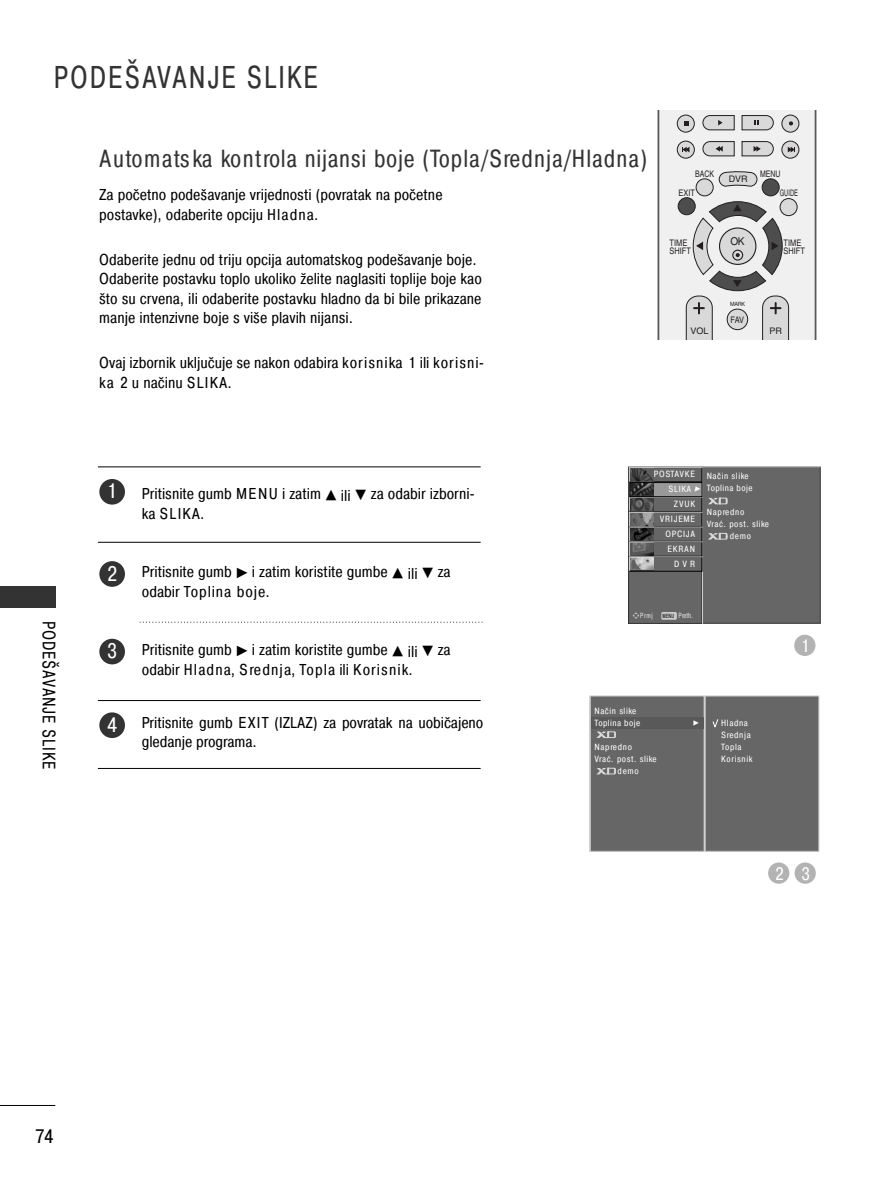
<style>
.page{position:relative;width:893px;height:1191px;background:#fff}
.page>*{position:absolute;margin:0;border:0;box-sizing:border-box;transform-origin:0 0}
.t1{font:31.5px "Pragmatica Cond Cr";letter-spacing:.06em;color:#333;scale:.9 1}
.t2{font:24.75px "Pragmatica Cond Cr";letter-spacing:.045em;color:#333;scale:.95 1}
.t3{font:21px "Pragmatica Cond Cr";color:#fff}
.t4{font:19.5px "Pragmatica Cond Cr";color:#000}
.t5{font:18px "Pragmatica Cond Cr";letter-spacing:.05em;color:#000;scale:.9 1}
.t6{font:18px "Pragmatica Cond Cr";color:#fff}
.t7{font:15.75px/19.5px "Pragmatica Cond Cr";color:#000}
.t8{font:10.8px "Helvetica";color:#231f20;scale:.94 1}
.t9{font:9px/12px "Pragmatica Cond Cr";letter-spacing:.06em;color:#fff}
.t10{font:9px/8.7px "Helvetica";color:#231f20;scale:.83 1}
.t11{font:9px "Pragmatica Cond Cr";letter-spacing:.08em;color:#fff}
.t12{font:9px "Helvetica";color:#231f20}
.t13{font:9px "Helvetica";color:#231f20;scale:.77 1}
.t14{font:9px "Helvetica";color:#231f20;scale:.64 1}
.t15{font:7.5px "Pragmatica Cond Cr";letter-spacing:.045em;color:#e6e6e6;scale:.85 1}
.t16{font:6px "FZDING33";color:#fff}
.t17{font:5.85px "Helvetica";color:#231f20;scale:.94 1}
.s1{font-family:"FZDING33";font-size:12px}
.s2{font-family:"Manual One";font-size:7.5px;color:#666}
.s3{font-family:"FZDING33";font-style:italic;font-size:6px}
.s4{font-size:6px;color:#000}
</style>
<div class="page">
<hr style="left:0;top:1105px;width:55px;height:1px;background:#000">
<div style="left:590px;top:696px;width:114px;height:155px;background:#666;border:1px solid #bbbdbf"></div>
<div style="left:705px;top:696px;width:114px;height:155px;background:#666;border:1px solid #bbbdbf"></div>
<div style="left:591px;top:717px;width:113px;height:11px;background:#595959"></div>
<svg style="left:712px;top:719px;width:7px;height:9px"></svg>
<svg style="left:596px;top:731px;width:20px;height:7px"></svg>
<svg style="left:597px;top:768px;width:19px;height:6px"></svg>
<svg style="left:657px;top:110px;width:159px;height:230px"></svg>
<div style="left:794px;top:635px;width:21px;height:21px;background:#b3b3b3;border-radius:50%"></div>
<hr style="left:98px;top:466px;width:383px;height:1px;background:#000">
<hr style="left:98px;top:542px;width:383px;height:1px;background:#000">
<hr style="left:98px;top:700px;width:383px;height:1px;background:#000">
<hr style="left:98px;top:768px;width:383px;height:1px;background:#000">
<svg style="left:140px;top:622px;width:343px;height:1px"></svg>
<div style="left:99px;top:479px;width:26px;height:25px;background:#333;border-radius:50%"></div>
<div style="left:99px;top:561px;width:26px;height:26px;background:#333;border-radius:50%"></div>
<div style="left:99px;top:639px;width:26px;height:25px;background:#333;border-radius:50%"></div>
<div style="left:99px;top:712px;width:26px;height:26px;background:#333;border-radius:50%"></div>
<div style="left:794px;top:862px;width:22px;height:22px;background:#b3b3b3;border-radius:50%"></div>
<div style="left:768px;top:862px;width:21px;height:22px;background:#b3b3b3;border-radius:50%"></div>
<div style="left:629px;top:468px;width:72px;height:155px;background:#666"></div>
<div style="left:628px;top:466px;width:74px;height:158px;border:1px solid #333"></div>
<div style="left:703px;top:467px;width:117px;height:156px;background:#666"></div>
<div style="left:702px;top:466px;width:119px;height:158px;border:1px solid #333"></div>
<hr style="left:702px;top:466px;width:118px;height:1px;background:#ccc">
<hr style="left:702px;top:467px;width:1px;height:157px;background:#ccc">
<div style="left:629px;top:467px;width:73px;height:15px;border:1px solid #000"></div>
<img style="left:630px;top:468px;width:23px;height:72px">
<svg style="left:631px;top:484px;width:69px;height:11px"></svg>
<div style="left:629px;top:497px;width:73px;height:15px;border:1px solid #000"></div>
<hr style="left:629px;top:497px;width:73px;height:1px;background:#ccc">
<hr style="left:629px;top:512px;width:73px;height:1px;background:#ccc">
<div style="left:629px;top:527px;width:73px;height:15px;border:1px solid #000"></div>
<img style="left:630px;top:543px;width:23px;height:26px">
<hr style="left:629px;top:541px;width:73px;height:1px;background:#ccc">
<svg style="left:629px;top:468px;width:1px;height:103px"></svg>
<hr style="left:629px;top:556px;width:73px;height:1px;background:#ccc">
<hr style="left:629px;top:527px;width:73px;height:1px;background:#ccc">
<div style="left:661px;top:612px;width:16px;height:8px;background:#ccc"></div>
<svg style="left:633px;top:612px;width:6px;height:7px"></svg>
<hr style="left:629px;top:467px;width:73px;height:1px;background:#ccc">
<svg style="left:708px;top:498px;width:19px;height:6px"></svg>
<svg style="left:708px;top:533px;width:19px;height:7px"></svg>
<div style="left:629px;top:482px;width:73px;height:15px;border:1px solid #000"></div>
<div style="left:0;top:586px;width:55px;height:22px;background:#333"></div>
<h1 class="t1" style="left:54px;top:66px;width:295px">PODEŠAVANJE SLIKE</h1>
<h2 class="t2" style="left:99px;top:149px;width:578px">Automatska kontrola nijansi boje (Topla/Srednja/Hladna)</h2>
<p class="t7" style="left:99px;top:187px;width:345px">Za početno podešavanje vrijednosti (povratak na početne postavke), odaberite opciju Hladna.</p>
<p class="t7" style="left:99px;top:251px;width:384px">Odaberite jednu od triju opcija automatskog podešavanje boje.<br>Odaberite postavku toplo ukoliko želite naglasiti toplije boje kao što su crvena, ili odaberite postavku hladno da bi bile prikazane manje intenzivne boje s više plavih nijansi.</p>
<p class="t7" style="left:99px;top:355px;width:386px">Ovaj izbornik uključuje se nakon odabira korisnika 1 ili korisni&shy;ka 2 u načinu SLIKA.</p>
<p class="t13" style="left:695px;top:171px;width:26px">BACK</p>
<p class="t13" style="left:760px;top:171px;width:28px">MENU</p>
<p class="t12" style="left:729px;top:176px;width:20px">DVR</p>
<p class="t10" style="left:678px;top:190px;width:21px">EXIT</p>
<p class="t14" style="left:780px;top:190px;width:30px">GUIDE</p>
<p class="t8" style="left:730px;top:237px;width:17px">OK</p>
<p class="t10" style="left:669px;top:239px;width:27px">TIME<br>SHIFT</p>
<p class="t10" style="left:783px;top:239px;width:27px">TIME<br>SHIFT</p>
<p class="t17" style="left:730px;top:302px;width:17px">MARK</p>
<p class="t10" style="left:730px;top:316px;width:18px">FAV</p>
<p class="t12" style="left:690px;top:328px;width:20px">VOL</p>
<p class="t12" style="left:769px;top:328px;width:14px">PR</p>
<h3 class="t3" style="left:107px;top:483px;width:12px">1</h3>
<h3 class="t3" style="left:107px;top:566px;width:12px">2</h3>
<p class="t7" style="left:142px;top:486px;width:335px">Pritisnite gumb MENU i zatim <span class="s1">D</span> ili <span class="s1">E</span> za odabir izborni&shy;ka SLIKA.</p>
<p class="t7" style="left:142px;top:564px;width:310px">Pritisnite gumb <span class="s1">G</span> i zatim koristite gumbe <span class="s1">D</span> ili <span class="s1">E</span> za odabir Toplina boje.</p>
<p class="t11" style="left:654px;top:471px;width:48px">POSTAVKE<span class="s2">O</span></p>
<p class="t9" style="left:660px;top:497px;width:42px;line-height:14.9px;text-align:right">ZVUK<span class="s2">O<br></span>VRIJEME<span class="s2">O<br></span>OPCIJA<span class="s2">O<br></span>EKRAN<span class="s2">O<br></span>D V R<span class="s2">O</span></p>
<p class="t9" style="left:707px;top:471px;width:47px">Način slike<br>Toplina boje</p>
<p class="t9" style="left:707px;top:507px;width:39px">Napredno</p>
<p class="t9" style="left:707px;top:519px;width:64px">Vrać. post. slike</p>
<p class="t9" style="left:730px;top:531px;width:23px">demo</p>
<p class="t9" style="left:668px;top:484px;width:34px">SLIKA <span class="s3">G</span></p>
<p class="t5" style="left:55px;top:621px;width:166px;rotate:90deg">PODEŠAVANJE SLIKE</p>
<h3 class="t3" style="left:107px;top:643px;width:12px">3</h3>
<h3 class="t3" style="left:107px;top:717px;width:12px">4</h3>
<p class="t7" style="left:142px;top:642px;width:310px">Pritisnite gumb <span class="s1">G</span> i zatim koristite gumbe <span class="s1">D</span> ili <span class="s1">E</span> za odabir Hladna, Srednja, Topla ili Korisnik.</p>
<p class="t7" style="left:142px;top:715px;width:343px;line-height:18.9px">Pritisnite gumb EXIT (IZLAZ) za povratak na uobičajeno gledanje programa.</p>
<p class="t4" style="left:35px;top:1129px;width:20px">74</p>
<p class="t15" style="left:640px;top:612px;width:16px">Prmj</p>
<p class="t15" style="left:662px;top:612px;width:37px"><span class="s4">MENU</span> Preth.</p>
<p class="t9" style="left:594px;top:705px;width:47px">Način slike<br>Toplina boje</p>
<p class="t9" style="left:594px;top:741px;width:39px">Napredno</p>
<p class="t9" style="left:594px;top:753px;width:64px">Vrać. post. slike</p>
<p class="t9" style="left:617px;top:765px;width:23px">demo</p>
<p class="t16" style="left:693px;top:720px;width:7px">G</p>
<p class="t9" style="left:721px;top:718px;width:33px">Hladna<br>Srednja<br>Topla<br>Korisnik</p>
<p class="t6" style="left:801px;top:639px;width:10px">1</p>
<p class="t6" style="left:775px;top:867px;width:37px">2 3</p>
</div>
